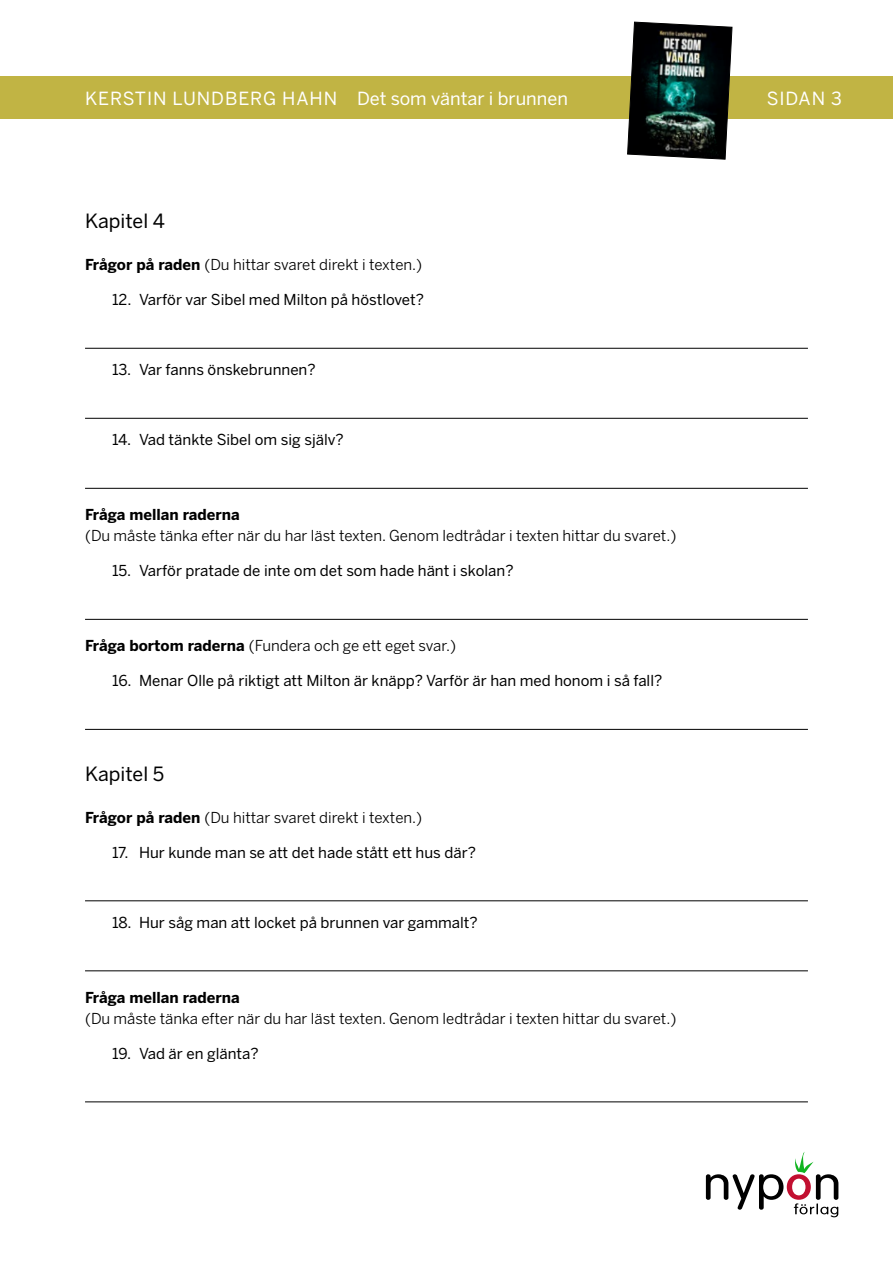
<style>
.page{position:relative;width:893px;height:1263px;background:#fff}
.page>*{position:absolute;margin:0;border:0;box-sizing:border-box;transform-origin:0 0}
.t1{font:19.5px "Benton Sans";color:#000}
.t2{font:18px "Benton Sans";letter-spacing:.01em;color:#fff}
.t3{font:15px "Benton Sans";color:#000}
.t4{font:15px "Benton Sans";color:#000}
.t5{font:700 15px "Benton Sans";color:#000}
.s1{font-weight:700}
</style>
<div class="page">
<div style="left:0;top:77px;width:893px;height:42px;background:#c1b444"></div>
<img style="left:627px;top:21px;width:106px;height:139px">
<svg style="left:706px;top:1152px;width:132px;height:65px"></svg>
<hr style="left:85px;top:348px;width:723px;height:1px;background:#000">
<hr style="left:85px;top:418px;width:723px;height:1px;background:#000">
<hr style="left:85px;top:488px;width:723px;height:1px;background:#000">
<hr style="left:85px;top:619px;width:723px;height:1px;background:#000">
<hr style="left:85px;top:729px;width:723px;height:1px;background:#000">
<hr style="left:85px;top:900px;width:723px;height:1px;background:#000">
<hr style="left:85px;top:970px;width:723px;height:1px;background:#000">
<hr style="left:85px;top:1101px;width:723px;height:1px;background:#000">
<p class="t2" style="left:85px;top:88px;width:484px">KERSTIN LUNDBERG HAHN Det som väntar i brunnen</p>
<p class="t2" style="left:767px;top:88px;width:77px">SIDAN 3</p>
<h1 class="t1" style="left:85px;top:210px;width:81px">Kapitel 4</h1>
<p class="t4" style="left:85px;top:256px;width:339px"><span class="s1">Frågor på raden</span> (Du hittar svaret direkt i texten.)</p>
<p class="t3" style="left:112px;top:291px;width:313px">12. Varför var Sibel med Milton på höstlovet?</p>
<p class="t3" style="left:112px;top:361px;width:205px">13. Var fanns önskebrunnen?</p>
<p class="t3" style="left:112px;top:431px;width:233px">14. Vad tänkte Sibel om sig själv?</p>
<p class="t5" style="left:85px;top:506px;width:156px">Fråga mellan raderna</p>
<p class="t4" style="left:85px;top:527px;width:593px">(Du måste tänka efter när du har läst texten. Genom ledtrådar i texten hittar du svaret.)</p>
<p class="t3" style="left:112px;top:562px;width:403px">15. Varför pratade de inte om det som hade hänt i skolan?</p>
<p class="t4" style="left:85px;top:637px;width:373px"><span class="s1">Fråga bortom raderna</span> (Fundera och ge ett eget svar.)</p>
<p class="t3" style="left:112px;top:672px;width:552px">16. Menar Olle på riktigt att Milton är knäpp? Varför är han med honom i så fall?</p>
<h1 class="t1" style="left:85px;top:762px;width:81px">Kapitel 5</h1>
<p class="t4" style="left:85px;top:808px;width:339px"><span class="s1">Frågor på raden</span> (Du hittar svaret direkt i texten.)</p>
<p class="t3" style="left:112px;top:843px;width:365px">17. Hur kunde man se att det hade stått ett hus där?</p>
<p class="t3" style="left:112px;top:913px;width:367px">18. Hur såg man att locket på brunnen var gammalt?</p>
<p class="t5" style="left:85px;top:988px;width:156px">Fråga mellan raderna</p>
<p class="t4" style="left:85px;top:1009px;width:593px">(Du måste tänka efter när du har läst texten. Genom ledtrådar i texten hittar du svaret.)</p>
<p class="t3" style="left:112px;top:1044px;width:148px">19. Vad är en glänta?</p>
</div>
